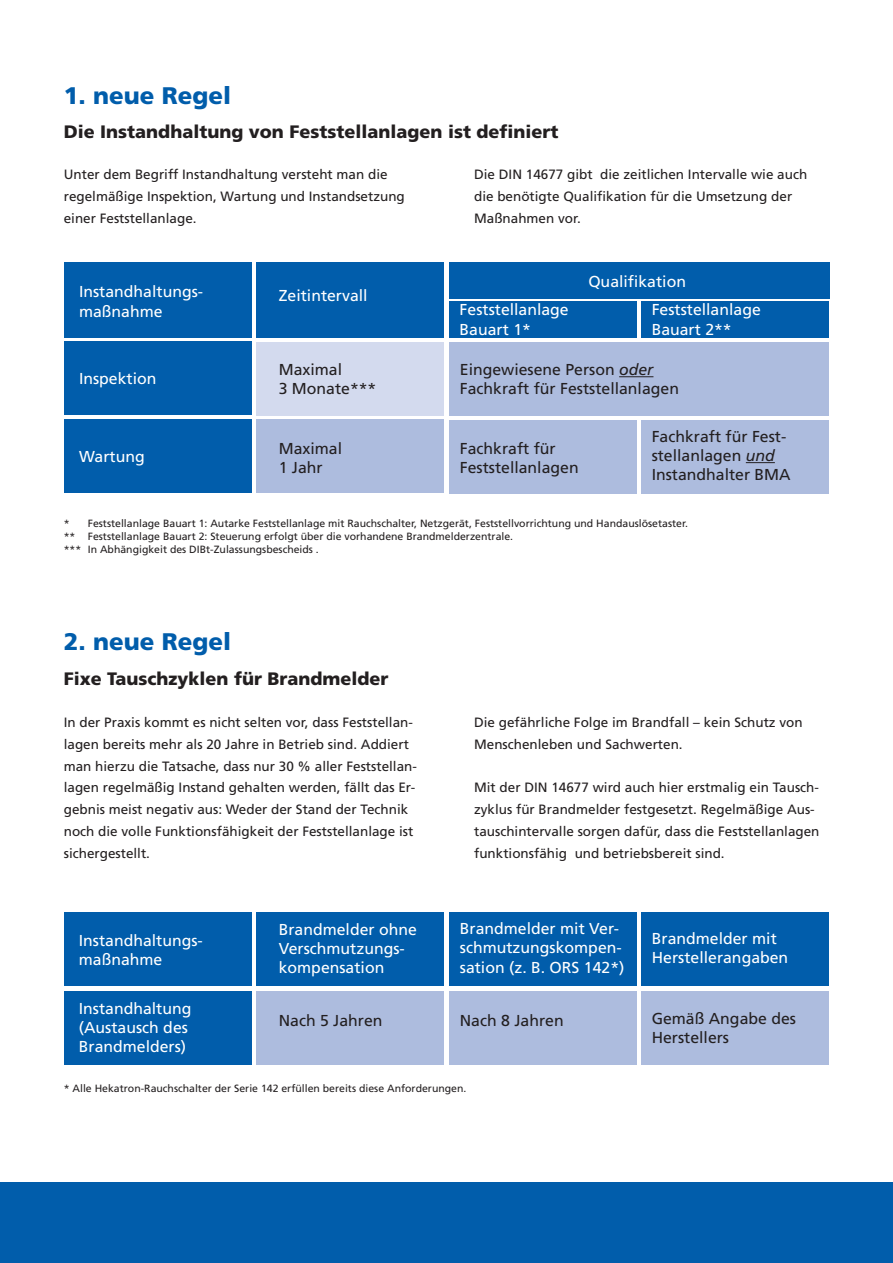
<style>
.page{position:relative;width:893px;height:1263px;background:#fff}
.page>*{position:absolute;margin:0;border:0;box-sizing:border-box;transform-origin:0 0}
._004_Headline{font:900 24px "Frutiger";color:#015dab}
._004_Headline-2{font:900 18px "Frutiger";color:#231f20}
._008_Bildunterschrif{font:15.9px/19.2px "Frutiger";color:#fff}
._008_Bildunterschrif-2{font:15.9px/19.2px "Frutiger";color:#231f20}
._005_Body{font:13.5px/21.8px "Frutiger";color:#231f20}
._008_Bildunterschrif-3{font:10.5px "Frutiger";color:#231f20}
.s1{font-style:italic}
</style>
<div class="page">
<div style="left:65px;top:262px;width:187px;height:75px;background:#015dab"></div>
<div style="left:65px;top:342px;width:187px;height:73px;background:#015dab"></div>
<div style="left:65px;top:420px;width:187px;height:73px;background:#015dab"></div>
<div style="left:65px;top:912px;width:187px;height:74px;background:#015dab"></div>
<div style="left:65px;top:992px;width:187px;height:73px;background:#015dab"></div>
<div style="left:257px;top:262px;width:187px;height:75px;background:#015dab"></div>
<div style="left:257px;top:342px;width:187px;height:73px;background:#d3daee"></div>
<div style="left:257px;top:420px;width:187px;height:73px;background:#adbcde"></div>
<div style="left:257px;top:912px;width:187px;height:74px;background:#015dab"></div>
<div style="left:257px;top:992px;width:187px;height:73px;background:#adbcde"></div>
<div style="left:641px;top:421px;width:187px;height:73px;background:#adbcde"></div>
<div style="left:641px;top:912px;width:187px;height:74px;background:#015dab"></div>
<div style="left:641px;top:992px;width:187px;height:73px;background:#adbcde"></div>
<div style="left:641px;top:301px;width:187px;height:36px;background:#015dab"></div>
<div style="left:449px;top:421px;width:187px;height:73px;background:#adbcde"></div>
<div style="left:449px;top:912px;width:187px;height:74px;background:#015dab"></div>
<div style="left:449px;top:992px;width:187px;height:73px;background:#adbcde"></div>
<div style="left:449px;top:301px;width:187px;height:36px;background:#015dab"></div>
<div style="left:449px;top:262px;width:380px;height:37px;background:#015dab"></div>
<div style="left:449px;top:342px;width:379px;height:73px;background:#adbcde"></div>
<hr style="left:619px;top:376px;width:34px;height:1px;background:#231f20">
<svg style="left:746px;top:462px;width:29px;height:1px"></svg>
<div style="left:0;top:1182px;width:893px;height:81px;background:#015dab"></div>
<p class="_004_Headline" style="left:64px;top:81px;width:169px">1. neue Regel</p>
<p class="_004_Headline-2" style="left:64px;top:121px;width:496px">Die Instandhaltung von Feststellanlagen ist definiert</p>
<p class="_005_Body" style="left:64px;top:163px;width:343px">Unter dem Begriff Instandhaltung versteht man die regelmäßige Inspektion, Wartung und Instandsetzung einer Feststellanlage.</p>
<p class="_005_Body" style="left:474px;top:163px;width:335px">Die DIN 14677 gibt die zeitlichen Intervalle wie auch die benötigte Qualifikation für die Umsetzung der<br>Maßnahmen vor.</p>
<p class="_008_Bildunterschrif" style="left:79px;top:282px;width:126px">Instandhaltungs&shy;maßnahme</p>
<p class="_008_Bildunterschrif" style="left:279px;top:286px;width:90px">Zeitintervall</p>
<p class="_008_Bildunterschrif" style="left:79px;top:369px;width:79px">Inspektion</p>
<p class="_008_Bildunterschrif-2" style="left:279px;top:360px;width:99px">Maximal<br>3 Monate***</p>
<p class="_008_Bildunterschrif" style="left:79px;top:447px;width:67px">Wartung</p>
<p class="_008_Bildunterschrif-2" style="left:279px;top:438px;width:65px">Maximal<br>1 Jahr</p>
<p class="_008_Bildunterschrif" style="left:460px;top:300px;width:111px">Feststellanlage<br>Bauart 1*</p>
<p class="_008_Bildunterschrif" style="left:588px;top:271px;width:99px">Qualifikation</p>
<p class="_008_Bildunterschrif" style="left:652px;top:300px;width:111px">Feststellanlage<br>Bauart 2**</p>
<p class="_008_Bildunterschrif-2" style="left:460px;top:360px;width:195px">Eingewiesene Person <span class="s1">oder</span></p>
<p class="_008_Bildunterschrif-2" style="left:460px;top:379px;width:221px">Fachkraft für Feststellanlagen</p>
<p class="_008_Bildunterschrif-2" style="left:652px;top:427px;width:136px">Fachkraft für Fest&shy;stellanlagen <span class="s1">und</span></p>
<p class="_008_Bildunterschrif-2" style="left:652px;top:465px;width:141px">Instandhalter BMA</p>
<p class="_008_Bildunterschrif-2" style="left:460px;top:438px;width:97px">Fachkraft für</p>
<p class="_008_Bildunterschrif-2" style="left:460px;top:458px;width:120px">Feststellanlagen</p>
<p class="_008_Bildunterschrif-3" style="left:64px;top:517px;width:626px">* Feststellanlage Bauart 1: Autarke Feststellanlage mit Rauchschalter, Netzgerät, Feststellvorrichtung und Handauslösetaster.</p>
<p class="_008_Bildunterschrif-3" style="left:64px;top:530px;width:451px">** Feststellanlage Bauart 2: Steuerung erfolgt über die vorhandene Brandmelderzentrale.</p>
<p class="_008_Bildunterschrif-3" style="left:64px;top:543px;width:257px">*** In Abhängigkeit des DIBt-Zulassungsbescheids .</p>
<p class="_004_Headline" style="left:64px;top:627px;width:169px">2. neue Regel</p>
<p class="_004_Headline-2" style="left:64px;top:667px;width:326px">Fixe Tauschzyklen für Brandmelder</p>
<p class="_005_Body" style="left:64px;top:711px;width:355px">In der Praxis kommt es nicht selten vor, dass Feststellan&shy;lagen bereits mehr als 20 Jahre in Betrieb sind. Addiert man hierzu die Tatsache, dass nur 30 % aller Feststellan&shy;lagen regelmäßig Instand gehalten werden, fällt das Er&shy;gebnis meist negativ aus: Weder der Stand der Technik noch die volle Funktionsfähigkeit der Feststellanlage ist sichergestellt.</p>
<p class="_005_Body" style="left:474px;top:711px;width:330px">Die gefährliche Folge im Brandfall – kein Schutz von<br>Menschenleben und Sachwerten.</p>
<p class="_005_Body" style="left:474px;top:777px;width:347px">Mit der DIN 14677 wird auch hier erstmalig ein Tausch&shy;zyklus für Brandmelder festgesetzt. Regelmäßige Aus&shy;tauschintervalle sorgen dafür, dass die Feststellanlagen funktionsfähig und betriebsbereit sind.</p>
<p class="_008_Bildunterschrif" style="left:79px;top:930px;width:126px">Instandhaltungs&shy;maßnahme</p>
<p class="_008_Bildunterschrif" style="left:79px;top:999px;width:114px">Instandhaltung</p>
<p class="_008_Bildunterschrif" style="left:79px;top:1018px;width:111px">(Austausch des<br>Brandmelders)</p>
<p class="_008_Bildunterschrif" style="left:279px;top:919px;width:140px">Brandmelder ohne<br>Verschmutzungs&shy;kompensation</p>
<p class="_008_Bildunterschrif" style="left:460px;top:919px;width:166px">Brandmelder mit Ver&shy;schmutzungskompen&shy;sation (z. B. ORS 142*)</p>
<p class="_008_Bildunterschrif-2" style="left:279px;top:1010px;width:105px">Nach 5 Jahren</p>
<p class="_008_Bildunterschrif-2" style="left:460px;top:1010px;width:105px">Nach 8 Jahren</p>
<p class="_008_Bildunterschrif-3" style="left:64px;top:1082px;width:404px">* Alle Hekatron-Rauchschalter der Serie 142 erfüllen bereits diese Anforderungen.</p>
<p class="_008_Bildunterschrif" style="left:652px;top:929px;width:138px">Brandmelder mit<br>Herstellerangaben</p>
<p class="_008_Bildunterschrif-2" style="left:652px;top:1008px;width:146px">Gemäß Angabe des<br>Herstellers</p>
</div>
